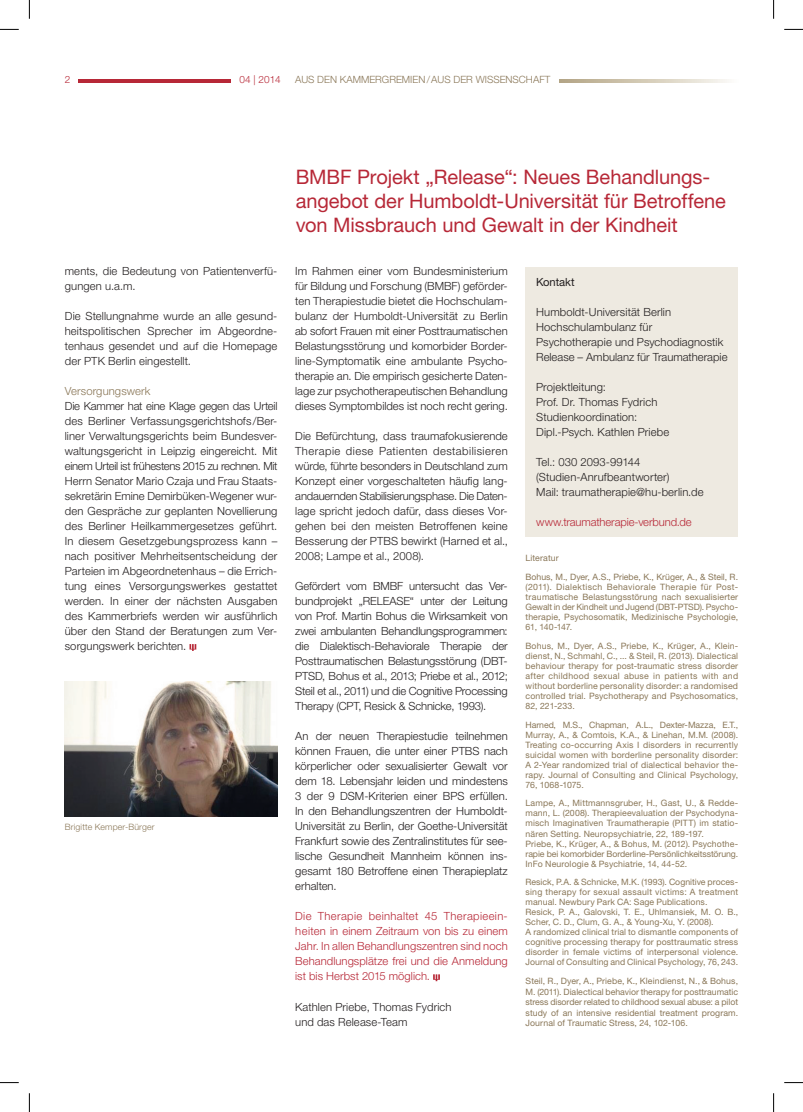
<style>
.page{position:relative;width:803px;height:1112px;background:#fff}
.page>*{position:absolute;margin:0;border:0;box-sizing:border-box;transform-origin:0 0}
.t1{font:20px/23.8px "Helvetica Neue LT Std";letter-spacing:-.005em;color:#b72837}
.t2{font:300 11.25px/15px "Helvetica Neue LT Std";color:#231f20}
.t3{font:300 11.25px/15px "Helvetica Neue LT Std";letter-spacing:.005em;color:#b72837;text-align:justify}
.t4{font:300 11.25px "Helvetica Neue LT Std";letter-spacing:.01em;color:#8a7758}
.t5{font:11.25px "Helvetica Neue LT Std";letter-spacing:-.01em;color:#231f20}
.t6{font:300 10px "Helvetica Neue LT Std";color:#8a7758}
.t7{font:300 10px "Helvetica Neue LT Std";color:#b72837}
.t8{font:8.75px/10px "Helvetica Neue LT Std";letter-spacing:.01em;color:#8a7758;text-align:justify}
.t9{font:300 8.75px "Helvetica Neue LT Std";letter-spacing:.02em;color:#8a7758}
</style>
<div class="page">
<hr style="left:78px;top:79px;width:153px;height:4px;background:#b72837">
<svg style="left:189px;top:644px;width:7px;height:6px"></svg>
<img style="left:65px;top:681px;width:212px;height:135px">
<svg style="left:433px;top:974px;width:7px;height:6px"></svg>
<div style="left:525px;top:267px;width:213px;height:269px;background:#eeeae1"></div>
<svg style="left:559px;top:79px;width:168px;height:4px"></svg>
<svg style="left:0;top:29px;width:19px;height:1px"></svg>
<svg style="left:784px;top:29px;width:19px;height:1px"></svg>
<svg style="left:0;top:1082px;width:19px;height:1px"></svg>
<svg style="left:784px;top:1082px;width:19px;height:1px"></svg>
<svg style="left:29px;top:0;width:1px;height:19px"></svg>
<svg style="left:29px;top:1093px;width:1px;height:18px"></svg>
<svg style="left:773px;top:0;width:1px;height:19px"></svg>
<svg style="left:773px;top:1093px;width:1px;height:18px"></svg>
<p class="t7" style="left:65px;top:73px;width:7px">2</p>
<p class="t7" style="left:240px;top:73px;width:43px">04 | 2014</p>
<p class="t6" style="left:295px;top:73px;width:257px">AUS DEN KAMMERGREMIEN/AUS DER WISSENSCHAFT</p>
<p class="t2" style="left:65px;top:263px;width:214px">ments, die Bedeutung von Patientenverfü&shy;gungen u.a.m.</p>
<p class="t2" style="left:65px;top:308px;width:214px;text-align:justify">Die Stellungnahme wurde an alle gesund&shy;heitspolitischen Sprecher im Abgeordne&shy;tenhaus gesendet und auf die Homepage der PTK Berlin eingestellt.</p>
<p class="t4" style="left:65px;top:384px;width:87px">Versorgungswerk</p>
<p class="t2" style="left:65px;top:398px;width:214px;text-align:justify">Die Kammer hat eine Klage gegen das Urteil des Berliner Verfassungsgerichtshofs /Ber&shy;liner Verwaltungsgerichts beim Bundesver&shy;waltungsgericht in Leipzig eingereicht. Mit einem Urteil ist frühestens 2015 zu rechnen. Mit Herrn Senator Mario Czaja und Frau Staats&shy;sekretärin Emine Demirbüken-Wegener wur&shy;den Gespräche zur geplanten Novellierung des Berliner Heilkammergesetzes geführt.<br>In diesem Gesetzgebungsprozess kann – nach positiver Mehrheitsentscheidung der Parteien im Abgeordnetenhaus – die Errich&shy;tung eines Versorgungswerkes gestattet werden. In einer der nächsten Ausgaben des Kammerbriefs werden wir ausführlich über den Stand der Beratungen zum Ver&shy;sorgungswerk berichten.</p>
<p class="t9" style="left:65px;top:821px;width:91px">Brigitte Kemper-Bürger</p>
<h1 class="t1" style="left:296px;top:165px;width:432px">BMBF Projekt „Release“: Neues Behandlungs&shy;angebot der Humboldt-Universität für Betroffene von Missbrauch und Gewalt in der Kindheit</h1>
<p class="t2" style="left:295px;top:263px;width:214px;text-align:justify">Im Rahmen einer vom Bundesministerium für Bildung und Forschung (BMBF) geförder&shy;ten Therapiestudie bietet die Hochschulam&shy;bulanz der Humboldt-Universität zu Berlin ab sofort Frauen mit einer Posttraumatischen Belastungsstörung und komorbider Border&shy;line-Symptomatik eine ambulante Psycho&shy;therapie an. Die empirisch gesicherte Daten&shy;lage zur psychotherapeutischen Behandlung dieses Symptombildes ist noch recht gering.</p>
<p class="t2" style="left:295px;top:428px;width:214px;text-align:justify">Die Befürchtung, dass traumafokusierende Therapie diese Patienten destabilisieren würde, führte besonders in Deutschland zum Konzept einer vorgeschalteten häufig lang&shy;andauernden Stabilisierungsphase. Die Daten&shy;lage spricht jedoch dafür, dass dieses Vor&shy;gehen bei den meisten Betroffenen keine Besserung der PTBS bewirkt (Harned et al., 2008; Lampe et al., 2008).</p>
<p class="t2" style="left:295px;top:578px;width:214px">Gefördert vom BMBF untersucht das Ver&shy;bundprojekt „RELEASE“ unter der Leitung von Prof. Martin Bohus die Wirksamkeit von zwei ambulanten Behandlungsprogrammen: die Dialektisch-Behaviorale Therapie der Posttraumatischen Belastungsstörung (DBT-- PTSD, Bohus et al., 2013; Priebe et al., 2012; Steil et al., 2011) und die Cognitive Processing Therapy (CPT, Resick &amp; Schnicke, 1993).</p>
<p class="t2" style="left:295px;top:728px;width:214px;text-align:justify">An der neuen Therapiestudie teilnehmen können Frauen, die unter einer PTBS nach körperlicher oder sexualisierter Gewalt vor dem 18. Lebensjahr leiden und mindestens 3 der 9 DSM-Kriterien einer BPS erfüllen.<br>In den Behandlungszentren der Humboldt-Universität zu Berlin, der Goethe-Universität Frankfurt sowie des Zentralinstitutes für see&shy;lische Gesundheit Mannheim können ins&shy;gesamt 180 Betroffene einen Therapieplatz erhalten.</p>
<p class="t3" style="left:295px;top:908px;width:214px">Die Therapie beinhaltet 45 Therapieein&shy;heiten in einem Zeitraum von bis zu einem Jahr. In allen Behandlungszentren sind noch Behandlungsplätze frei und die Anmeldung ist bis Herbst 2015 möglich.</p>
<p class="t2" style="left:295px;top:998px;width:158px">Kathlen Priebe, Thomas Fydrich und das Release-Team</p>
<p class="t5" style="left:536px;top:275px;width:40px">Kontakt</p>
<p class="t2" style="left:536px;top:304px;width:193px">Humboldt-Universität Berlin Hochschulambulanz für Psychotherapie und Psychodiagnostik Release – Ambulanz für Traumatherapie</p>
<p class="t2" style="left:536px;top:379px;width:135px">Projektleitung:<br>Prof. Dr. Thomas Fydrich<br>Studienkoordination:<br>Dipl.-Psych. Kathlen Priebe</p>
<p class="t2" style="left:536px;top:454px;width:169px">Tel.: 030 2093-99144 (Studien-Anrufbeantworter)<br>Mail: traumatherapie@hu-berlin.de</p>
<p class="t3" style="left:536px;top:514px;width:157px">www.traumatherapie-verbund.de</p>
<p class="t8" style="left:525px;top:548px;width:214px;line-height:18.8px">Literatur<br>Bohus, M., Dyer, A.S., Priebe, K., Krüger, A., &amp; Steil, R.</p>
<p class="t8" style="left:525px;top:581px;width:214px">(2011). Dialektisch Behaviorale Therapie für Post&shy;traumatische Belastungsstörung nach sexualisierter Gewalt in der Kindheit und Jugend (DBT-PTSD). Psycho&shy;therapie, Psychosomatik, Medizinische Psychologie, 61, 140-147.</p>
<p class="t8" style="left:525px;top:640px;width:214px">Bohus, M., Dyer, A.S., Priebe, K., Krüger, A., Klein&shy;dienst, N., Schmahl, C., ... &amp; Steil, R. (2013). Dialectical behaviour therapy for post-traumatic stress disorder after childhood sexual abuse in patients with and without borderline personality disorder: a randomised controlled trial. Psychotherapy and Psychosomatics, 82, 221-233.</p>
<p class="t8" style="left:525px;top:719px;width:214px">Harned, M.S., Chapman, A.L., Dexter-Mazza, E.T., Murray, A., &amp; Comtois, K.A., &amp; Linehan, M.M. (2008).<br>Treating co-occurring Axis I disorders in recurrently suicidal women with borderline personality disorder:<br>A 2-Year randomized trial of dialectical behavior the&shy;rapy. Journal of Consulting and Clinical Psychology, 76, 1068-1075.</p>
<p class="t8" style="left:525px;top:798px;width:214px;text-align:left">Lampe, A., Mittmannsgruber, H., Gast, U., &amp; Redde&shy;mann, L. (2008). Therapieevaluation der Psychodyna&shy;misch Imaginativen Traumatherapie (PITT) im statio&shy;nären Setting. Neuropsychiatrie, 22, 189-197.<br>Priebe, K., Krüger, A., &amp; Bohus, M. (2012). Psychothe&shy;rapie bei komorbider Borderline-Persönlichkeitsstörung.<br>InFo Neurologie &amp; Psychiatrie, 14, 44-52.</p>
<p class="t8" style="left:525px;top:876px;width:214px;text-align:left">Resick, P.A. &amp; Schnicke, M.K. (1993). Cognitive proces&shy;sing therapy for sexual assault victims: A treatment manual. Newbury Park CA: Sage Publications.<br>Resick, P. A., Galovski, T. E., Uhlmansiek, M. O. B., Scher, C. D., Clum, G. A., &amp; Young-Xu, Y. (2008).<br>A randomized clinical trial to dismantle components of cognitive processing therapy for posttraumatic stress disorder in female victims of interpersonal violence.<br>Journal of Consulting and Clinical Psychology, 76, 243.</p>
<p class="t8" style="left:525px;top:975px;width:214px;line-height:10.5px">Steil, R., Dyer, A., Priebe, K., Kleindienst, N., &amp; Bohus, M. (2011). Dialectical behavior therapy for posttraumatic stress disorder related to childhood sexual abuse: a pilot study of an intensive residential treatment program.<br>Journal of Traumatic Stress, 24, 102-106.</p>
</div>
